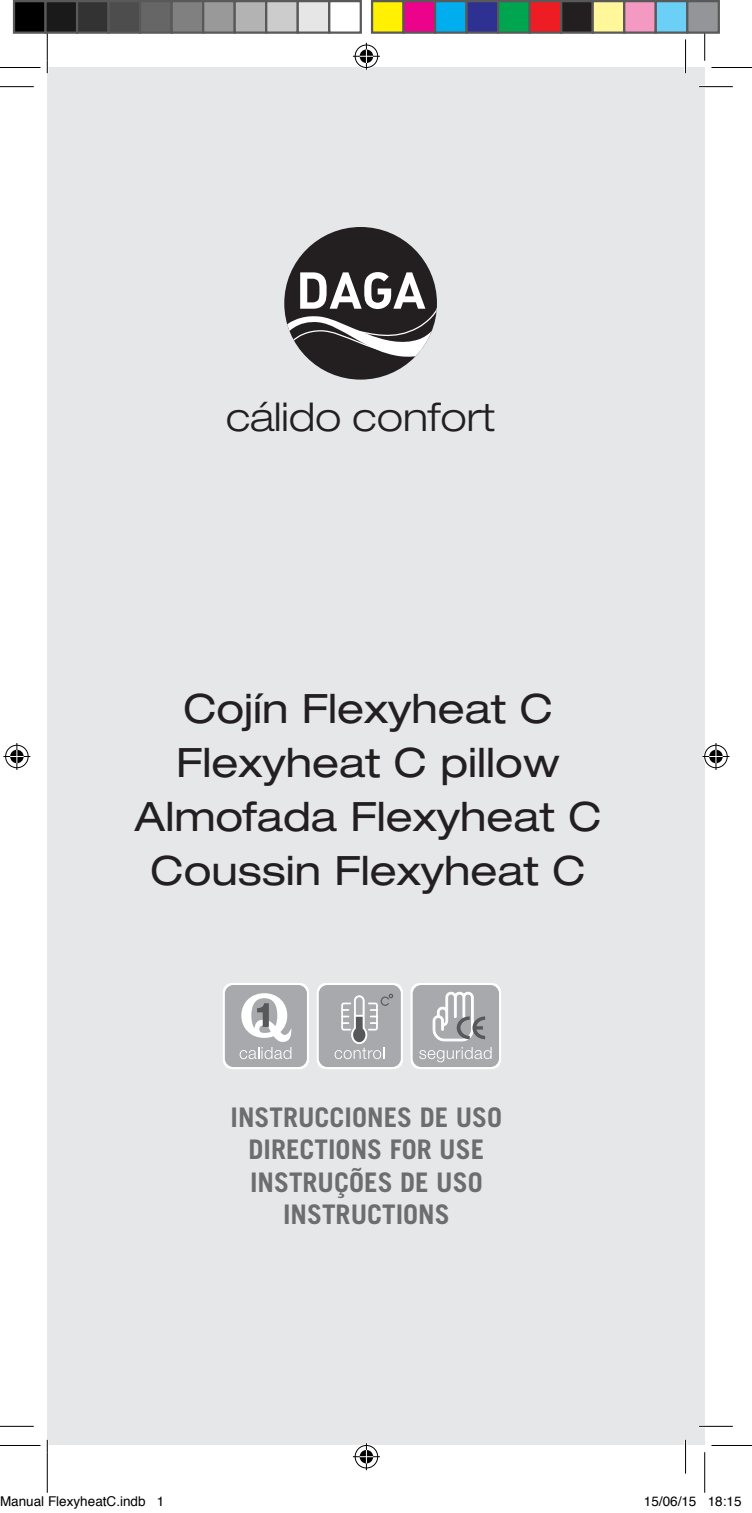
<style>
.page{position:relative;width:752px;height:1513px;background:#fff}
.page>*{position:absolute;margin:0;border:0;box-sizing:border-box;transform-origin:0 0}
.t1{font:expanded 40.5px/54px "Helvetica Neue";color:#231f20;text-align:center}
.t2{font:300 expanded 39.38px "Helvetica Neue";color:#231f20}
.t3{font:700 27px/32.4px "Trade Gothic LT Std";color:#6c6d70;text-align:center}
.t4{font:13.5px "Helvetica";color:#000}
</style>
<div class="page">
<div style="left:47px;top:67px;width:657px;height:1378px;background:#e6e7e9"></div>
<div style="left:223px;top:983px;width:86px;height:86px;background:#fff;border-radius:9px"></div>
<div style="left:225px;top:985px;width:82px;height:82px;background:#a8a9ad;border-radius:9px"></div>
<svg style="left:316px;top:983px;width:87px;height:86px"></svg>
<div style="left:319px;top:985px;width:82px;height:82px;background:#a8a9ad;border-radius:9px"></div>
<svg style="left:239px;top:993px;width:52px;height:66px"></svg>
<div style="left:410px;top:983px;width:91px;height:86px;background:#fff;border-radius:9px"></div>
<div style="left:412px;top:985px;width:87px;height:82px;background:#a8a9ad;border-radius:9px"></div>
<svg style="left:419px;top:1047px;width:72px;height:15px"></svg>
<svg style="left:432px;top:991px;width:53px;height:50px"></svg>
<svg style="left:334px;top:993px;width:60px;height:66px"></svg>
<div style="left:284px;top:227px;width:153px;height:153px;background:#231f20;border-radius:50%"></div>
<svg style="left:284px;top:272px;width:153px;height:88px"></svg>
<hr style="left:699px;top:85px;width:33px;height:3px;background:#fff">
<hr style="left:699px;top:1425px;width:33px;height:2px;background:#fff">
<hr style="left:46px;top:39px;width:3px;height:34px;background:#fff">
<hr style="left:46px;top:1439px;width:3px;height:34px;background:#fff">
<hr style="left:684px;top:39px;width:2px;height:34px;background:#fff">
<hr style="left:684px;top:1439px;width:2px;height:34px;background:#fff">
<hr style="left:0;top:86px;width:34px;height:1px;background:#000">
<hr style="left:699px;top:86px;width:33px;height:1px;background:#000">
<hr style="left:0;top:1426px;width:34px;height:1px;background:#000">
<hr style="left:699px;top:1426px;width:33px;height:1px;background:#000">
<hr style="left:47px;top:39px;width:1px;height:34px;background:#000">
<hr style="left:47px;top:1439px;width:1px;height:34px;background:#000">
<hr style="left:685px;top:39px;width:1px;height:34px;background:#000">
<hr style="left:685px;top:1439px;width:1px;height:34px;background:#000">
<hr style="left:0;top:67px;width:40px;height:1px;background:#000">
<hr style="left:711px;top:67px;width:40px;height:1px;background:#000">
<hr style="left:0;top:1445px;width:40px;height:1px;background:#000">
<hr style="left:711px;top:1445px;width:40px;height:1px;background:#000">
<hr style="left:47px;top:20px;width:1px;height:41px;background:#000">
<hr style="left:47px;top:1452px;width:1px;height:40px;background:#000">
<hr style="left:704px;top:20px;width:1px;height:41px;background:#000">
<hr style="left:704px;top:1452px;width:1px;height:40px;background:#000">
<svg style="left:353px;top:43px;width:27px;height:27px"></svg>
<svg style="left:353px;top:1443px;width:27px;height:27px"></svg>
<svg style="left:3px;top:743px;width:27px;height:27px"></svg>
<svg style="left:702px;top:743px;width:27px;height:27px"></svg>
<div style="left:14px;top:1px;width:32px;height:32px;background:#000"></div>
<div style="left:13px;top:0;width:34px;height:34px;border:2px solid #595959"></div>
<div style="left:46px;top:1px;width:31px;height:32px;background:#1a1a1a"></div>
<div style="left:44px;top:0;width:34px;height:34px;border:2px solid #595959"></div>
<div style="left:77px;top:1px;width:32px;height:32px;background:#333"></div>
<div style="left:76px;top:0;width:34px;height:34px;border:2px solid #595959"></div>
<div style="left:109px;top:1px;width:31px;height:32px;background:#4d4d4d"></div>
<div style="left:107px;top:0;width:34px;height:34px;border:2px solid #595959"></div>
<div style="left:140px;top:1px;width:32px;height:32px;background:#666"></div>
<div style="left:139px;top:0;width:34px;height:34px;border:2px solid #595959"></div>
<div style="left:172px;top:1px;width:31px;height:32px;background:#808080"></div>
<div style="left:170px;top:0;width:34px;height:34px;border:2px solid #595959"></div>
<div style="left:203px;top:1px;width:32px;height:32px;background:#999"></div>
<div style="left:202px;top:0;width:34px;height:34px;border:2px solid #595959"></div>
<div style="left:235px;top:1px;width:31px;height:32px;background:#b3b3b3"></div>
<div style="left:233px;top:0;width:34px;height:34px;border:2px solid #595959"></div>
<div style="left:266px;top:1px;width:32px;height:32px;background:#ccc"></div>
<div style="left:265px;top:0;width:34px;height:34px;border:2px solid #595959"></div>
<div style="left:298px;top:1px;width:31px;height:32px;background:#e6e6e6"></div>
<div style="left:296px;top:0;width:34px;height:34px;border:2px solid #595959"></div>
<div style="left:328px;top:0;width:34px;height:34px;border:2px solid #595959"></div>
<div style="left:372px;top:1px;width:31px;height:32px;background:#fff101"></div>
<div style="left:371px;top:0;width:33px;height:34px;border:2px solid #595959"></div>
<div style="left:403px;top:1px;width:32px;height:32px;background:#ed028c"></div>
<div style="left:402px;top:0;width:34px;height:34px;border:2px solid #595959"></div>
<div style="left:435px;top:1px;width:31px;height:32px;background:#00aeef"></div>
<div style="left:434px;top:0;width:33px;height:34px;border:2px solid #595959"></div>
<div style="left:466px;top:1px;width:32px;height:32px;background:#2e3092"></div>
<div style="left:465px;top:0;width:34px;height:34px;border:2px solid #595959"></div>
<div style="left:498px;top:1px;width:31px;height:32px;background:#00a54f"></div>
<div style="left:497px;top:0;width:33px;height:34px;border:2px solid #595959"></div>
<div style="left:529px;top:1px;width:32px;height:32px;background:#ee1d23"></div>
<div style="left:528px;top:0;width:34px;height:34px;border:2px solid #595959"></div>
<div style="left:561px;top:1px;width:31px;height:32px;background:#231f20"></div>
<div style="left:560px;top:0;width:33px;height:34px;border:2px solid #595959"></div>
<div style="left:592px;top:1px;width:32px;height:32px;background:#fff79a"></div>
<div style="left:591px;top:0;width:34px;height:34px;border:2px solid #595959"></div>
<div style="left:624px;top:1px;width:31px;height:32px;background:#f499c2"></div>
<div style="left:623px;top:0;width:33px;height:34px;border:2px solid #595959"></div>
<div style="left:655px;top:1px;width:32px;height:32px;background:#6bcff6"></div>
<div style="left:654px;top:0;width:34px;height:34px;border:2px solid #595959"></div>
<div style="left:687px;top:1px;width:31px;height:32px;background:#939598"></div>
<div style="left:686px;top:0;width:33px;height:34px;border:2px solid #595959"></div>
<p class="t2" style="left:226px;top:394px;width:271px">cálido confort</p>
<p class="t1" style="left:134px;top:680px;width:468px">Cojín Flexyheat C<br>Flexyheat C pillow<br>Almofada Flexyheat C<br>Coussin Flexyheat C</p>
<p class="t3" style="left:230px;top:1100px;width:273px">INSTRUCCIONES DE USO<br>DIRECTIONS FOR USE<br>INSTRUÇÕES DE USO<br>INSTRUCTIONS</p>
<p class="t4" style="left:0;top:1491px;width:166px">Manual FlexyheatC.indb 1</p>
<p class="t4" style="left:643px;top:1491px;width:99px">15/06/15 18:15</p>
</div>
